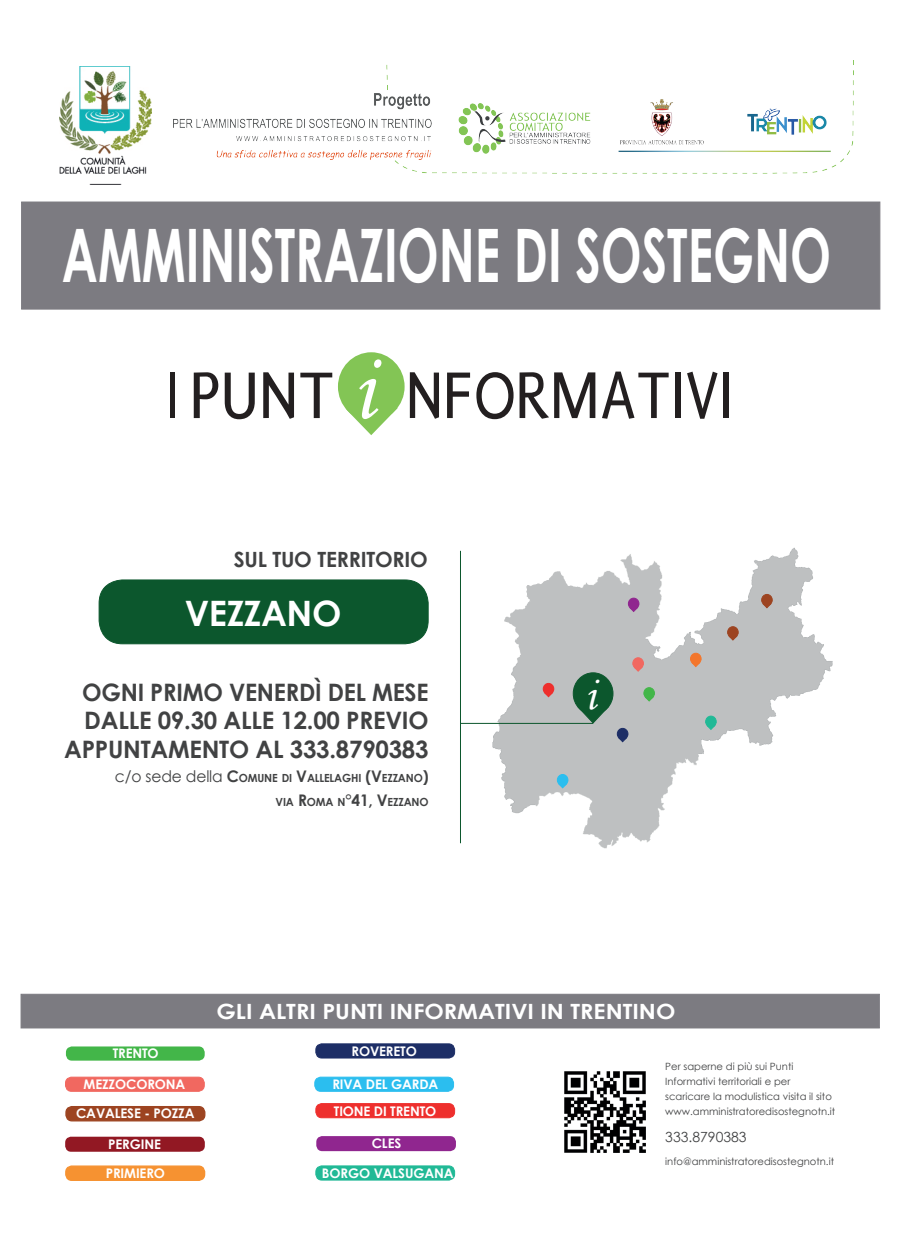
<style>
.page{position:relative;width:899px;height:1248px;background:#fff}
.page>*{position:absolute;margin:0;border:0;box-sizing:border-box;transform-origin:0 0}
.t1{font:700 73.8px "Century Gothic";color:#fff;scale:.66 1}
.t2{font:71px "Puritan 2";color:#231f20;scale:.78 1}
.t3{font:47px "Monotype Corsiva";color:#fff;scale:.96 1}
.t4{font:700 35px "Century Gothic";letter-spacing:-.01em;color:#fff}
.t5{font:700 24px/28.3px "Century Gothic";letter-spacing:-.01em;color:#414243;text-align:right}
.t6{font:700 21px "Century Gothic";color:#fff;scale:1.1 1}
.t7{font:700 21px "Century Gothic";letter-spacing:-.01em;color:#414243}
.t8{font:14px "Century Gothic";color:#414243}
.t9{font:700 13.3px "Century Gothic";letter-spacing:-.01em;color:#fff}
.t10{font:700 13.2px "Century Gothic";color:#fff}
.t11{font:700 11.2px/24px "Century Gothic";letter-spacing:-.015em;color:#414243;text-align:right}
.t12{font:10px/15px "Century Gothic";color:#414243}
.s1{font-family:"Monotype Corsiva";font-size:94px;color:#fff}
.s2{font-weight:400;font-size:16px}
.s3{font-size:16px}
</style>
<div class="page">
<img style="left:488px;top:547px;width:345px;height:302px">
<div style="left:99px;top:580px;width:329px;height:63px;background:#0c572d;border-radius:23px"></div>
<div style="left:99px;top:579px;width:329px;height:65px;border:1px solid #0c572d;border-radius:23px"></div>
<div style="left:21px;top:201px;width:859px;height:108px;background:#7c7b81;border:1px solid #7c7b81"></div>
<div style="left:338px;top:352px;width:66px;height:69px;background:#83c555;border-radius:50%"></div>
<svg style="left:339px;top:360px;width:65px;height:75px"></svg>
<div style="left:727px;top:626px;width:11px;height:12px;border:1px solid #9d4421;border-radius:50%"></div>
<svg style="left:727px;top:627px;width:11px;height:13px"></svg>
<div style="left:705px;top:715px;width:11px;height:12px;border:1px solid #21b996;border-radius:50%"></div>
<svg style="left:705px;top:716px;width:11px;height:14px"></svg>
<div style="left:643px;top:687px;width:11px;height:11px;border:1px solid #43b649;border-radius:50%"></div>
<svg style="left:643px;top:688px;width:12px;height:13px"></svg>
<div style="left:617px;top:728px;width:11px;height:11px;border:1px solid #1d2e66;border-radius:50%"></div>
<svg style="left:617px;top:729px;width:11px;height:13px"></svg>
<hr style="left:460px;top:722px;width:133px;height:1px;background:#0c572d">
<hr style="left:460px;top:551px;width:1px;height:292px;background:#0c572d">
<div style="left:761px;top:594px;width:11px;height:11px;border:1px solid #9d4421;border-radius:50%"></div>
<svg style="left:761px;top:595px;width:11px;height:13px"></svg>
<svg style="left:628px;top:598px;width:11px;height:14px"></svg>
<div style="left:543px;top:683px;width:11px;height:11px;border:1px solid #ee2f2d;border-radius:50%"></div>
<svg style="left:542px;top:684px;width:12px;height:13px"></svg>
<div style="left:632px;top:657px;width:11px;height:12px;border:1px solid #f16860;border-radius:50%"></div>
<svg style="left:632px;top:658px;width:12px;height:14px"></svg>
<div style="left:573px;top:672px;width:40px;height:42px;background:#0c572d;border-radius:50%"></div>
<div style="left:573px;top:672px;width:40px;height:42px;border:1px solid #0c572d;border-radius:50%"></div>
<svg style="left:573px;top:677px;width:40px;height:46px"></svg>
<div style="left:690px;top:653px;width:11px;height:11px;border:1px solid #f3762c;border-radius:50%"></div>
<svg style="left:690px;top:654px;width:11px;height:13px"></svg>
<div style="left:557px;top:774px;width:11px;height:11px;border:1px solid #2bbeef;border-radius:50%"></div>
<svg style="left:557px;top:775px;width:11px;height:13px"></svg>
<img style="left:60px;top:67px;width:91px;height:117px">
<img style="left:173px;top:65px;width:680px;height:109px">
<div style="left:21px;top:993px;width:858px;height:35px;background:#7c7b81;border:1px solid #7c7b81"></div>
<div style="left:317px;top:1136px;width:138px;height:14px;background:#90268f;border-radius:5px"></div>
<div style="left:316px;top:1135px;width:140px;height:15px;border:2px solid #90268f;border-radius:5px"></div>
<div style="left:316px;top:1165px;width:138px;height:14px;background:#21b996;border-radius:6px"></div>
<div style="left:315px;top:1165px;width:140px;height:15px;border:1px solid #21b996;border-radius:6px"></div>
<div style="left:316px;top:1043px;width:138px;height:14px;background:#1d2e66;border-radius:6px"></div>
<div style="left:315px;top:1043px;width:140px;height:15px;border:1px solid #1d2e66;border-radius:6px"></div>
<div style="left:66px;top:1106px;width:139px;height:14px;background:#9d4421;border-radius:6px"></div>
<div style="left:65px;top:1105px;width:140px;height:16px;border:1px solid #9d4421;border-radius:6px"></div>
<div style="left:316px;top:1103px;width:138px;height:14px;background:#ee2f2d;border-radius:6px"></div>
<div style="left:315px;top:1102px;width:140px;height:16px;border:1px solid #ee2f2d;border-radius:6px"></div>
<div style="left:65px;top:1077px;width:139px;height:14px;background:#f16860;border-radius:6px"></div>
<div style="left:65px;top:1076px;width:140px;height:15px;border:1px solid #f16860;border-radius:6px"></div>
<div style="left:66px;top:1137px;width:138px;height:13px;background:#921823;border-radius:5px"></div>
<div style="left:65px;top:1136px;width:140px;height:15px;border:2px solid #921823;border-radius:5px"></div>
<div style="left:315px;top:1077px;width:138px;height:14px;background:#2bbeef;border-radius:6px"></div>
<div style="left:314px;top:1076px;width:140px;height:15px;border:1px solid #2bbeef;border-radius:6px"></div>
<div style="left:66px;top:1165px;width:139px;height:15px;background:#f69231;border-radius:6px"></div>
<div style="left:65px;top:1165px;width:140px;height:15px;border:1px solid #f69231;border-radius:6px"></div>
<div style="left:66px;top:1046px;width:139px;height:14px;background:#43b649;border-radius:6px"></div>
<img style="left:564px;top:1071px;width:82px;height:82px">
<h1 class="t1" style="left:62px;top:199px;width:1167px">AMMINISTRAZIONE DI SOSTEGNO</h1>
<h2 class="t2" style="left:167px;top:357px;width:727px">I PUNT <span class="s1">i</span> NFORMATIVI</h2>
<h3 class="t7" style="left:234px;top:543px;width:195px">SUL TUO TERRITORIO</h3>
<h3 class="t4" style="left:185px;top:586px;width:158px">VEZZANO</h3>
<h3 class="t5" style="left:64px;top:677px;width:366px">OGNI PRIMO VENERDÌ DEL MESE<br>DALLE 09.30 ALLE 12.00 PREVIO<br>APPUNTAMENTO AL 333.8790383</h3>
<p class="t11" style="left:115px;top:765px;width:315px"><span class="s2">c/o sede della</span> <span class="s3">C</span>OMUNE DI <span class="s3">V</span>ALLELAGHI <span class="s3">(V</span>EZZANO<span class="s3">)<br></span>VIA <span class="s3">R</span>OMA N<span class="s3">°41, V</span>EZZANO</p>
<h3 class="t3" style="left:585px;top:665px;width:13px">i</h3>
<h3 class="t9" style="left:113px;top:1043px;width:48px">TRENTO</h3>
<h3 class="t6" style="left:216px;top:995px;width:419px">GLI ALTRI PUNTI INFORMATIVI IN TRENTINO</h3>
<h3 class="t9" style="left:351px;top:1040px;width:67px">ROVERETO</h3>
<h3 class="t9" style="left:84px;top:1074px;width:103px">MEZZOCORONA</h3>
<h3 class="t9" style="left:332px;top:1074px;width:107px">RIVA DEL GARDA</h3>
<h3 class="t9" style="left:76px;top:1103px;width:120px">CAVALESE - POZZA</h3>
<h3 class="t9" style="left:334px;top:1100px;width:104px">TIONE DI TRENTO</h3>
<h3 class="t9" style="left:108px;top:1133px;width:54px">PERGINE</h3>
<h3 class="t10" style="left:372px;top:1133px;width:31px">CLES</h3>
<h3 class="t9" style="left:106px;top:1162px;width:61px">PRIMIERO</h3>
<h3 class="t9" style="left:322px;top:1162px;width:133px">BORGO VALSUGANA</h3>
<p class="t12" style="left:665px;top:1058px;width:172px">Per saperne di più sui Punti Informativi territoriali e per scaricare la modulistica visita il sito www.amministratoredisostegnotn.it</p>
<h3 class="t8" style="left:665px;top:1126px;width:83px">333.8790383</h3>
<p class="t12" style="left:665px;top:1153px;width:170px">info@amministratoredisostegnotn.it</p>
</div>
